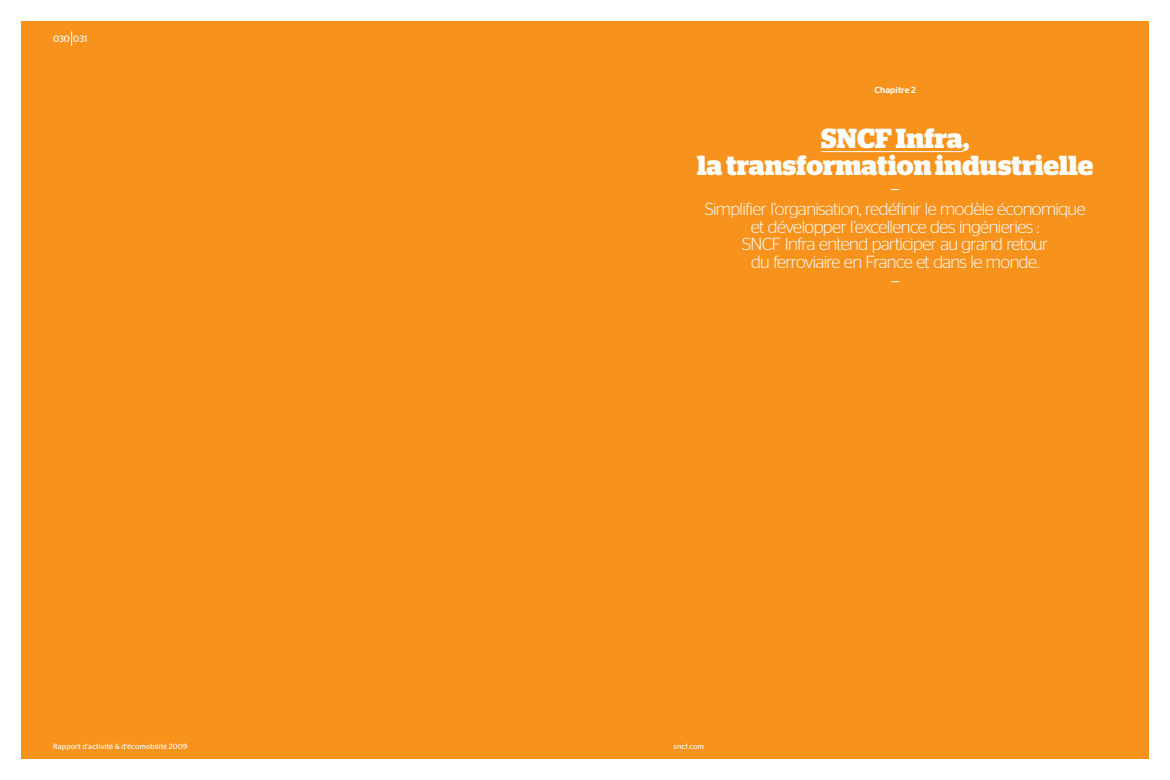
<style>
.page{position:relative;width:1170px;height:780px;background:#fff}
.page>*{position:absolute;margin:0;border:0;box-sizing:border-box;transform-origin:0 0}
.t1{font:700 27.5px/27.5px "Stag";color:#fff;text-align:center}
.t2{font:300 17.5px/17.5px "Stag Sans";letter-spacing:-.035em;color:#fff;text-align:center}
.t3{font:9.38px "Stag Sans";letter-spacing:-.005em;color:#fff}
.t4{font:500 8.75px "Stag Sans";letter-spacing:.02em;color:#fff}
.t5{font:7.5px "Stag Sans";letter-spacing:.02em;color:#fff}
</style>
<div class="page">
<div style="left:21px;top:21px;width:1127px;height:737px;background:#f7931d"></div>
<hr style="left:821px;top:151px;width:141px;height:1px;background:#fff">
<svg style="left:71px;top:31px;width:1px;height:15px"></svg>
<p class="t3" style="left:53px;top:35px;width:36px">030 031</p>
<h1 class="t4" style="left:874px;top:87px;width:43px">Chapitre 2</h1>
<h1 class="t1" style="left:697px;top:126px;width:397px">SNCF Infra,<br>la transformation industrielle</h1>
<p class="t2" style="left:704px;top:201px;width:382px">Simplifier l’organisation, redéfinir le modèle économique et développer l’excellence des ingénieries :<br>SNCF Infra entend participer au grand retour<br>du ferroviaire en France et dans le monde.</p>
<p class="t5" style="left:53px;top:743px;width:136px">Rapport d’activité &amp; d’écomobilité 2009</p>
<p class="t5" style="left:673px;top:743px;width:32px">sncf.com</p>
</div>
